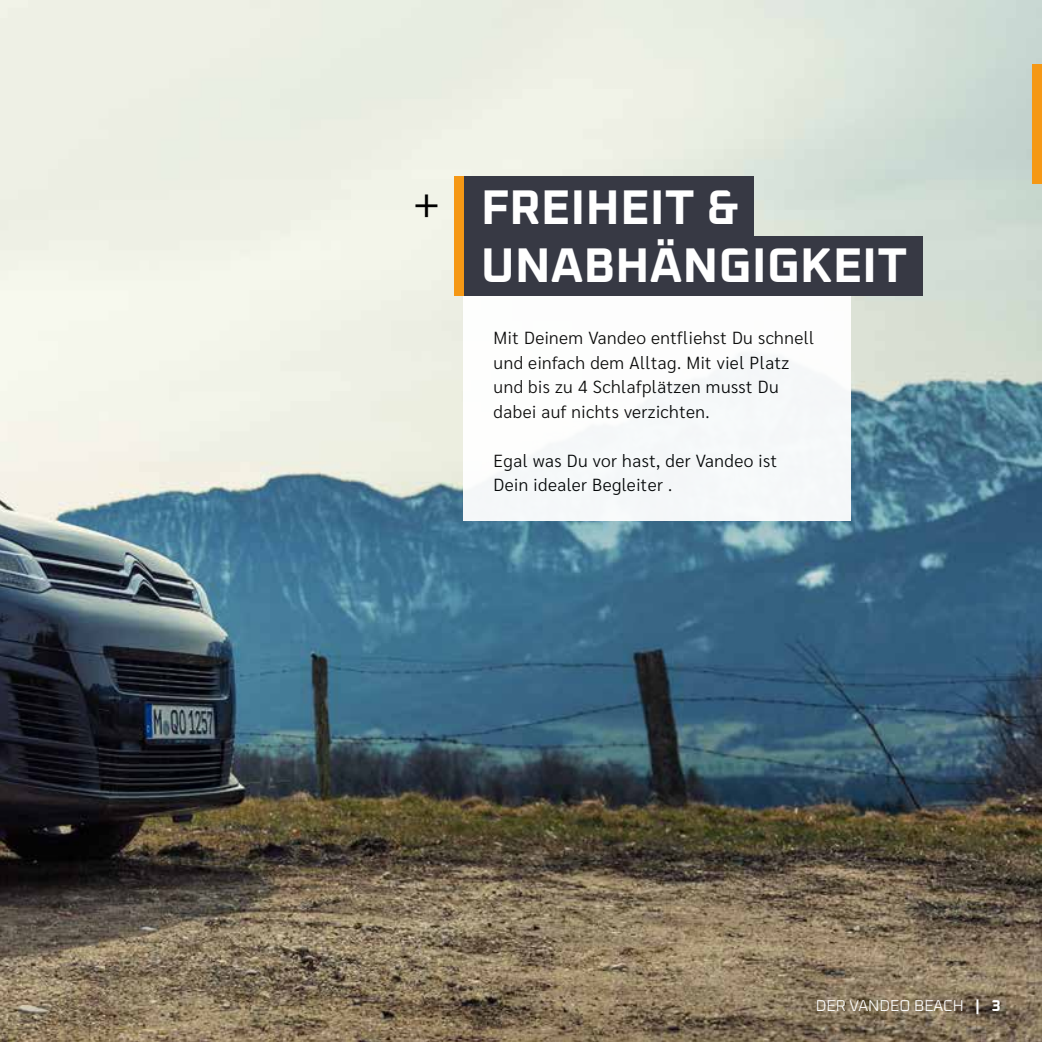
<style>
.page{position:relative;width:1042px;height:1042px;background:#fff}
.page>*{position:absolute;margin:0;border:0;box-sizing:border-box;transform-origin:0 0}
.t1{font:700 48.82px/58.6px "Oxanium";color:#fff}
.t2{font:300 48.82px "Oxanium";color:#000}
.t3{font:300 17.5px/24.5px "Sarabun";letter-spacing:.025em;color:#000}
.t4{font:300 15.75px "Oxanium";color:#fff}
.s1{font-weight:700}
</style>
<div class="page">
<img style="left:0;top:0;width:1042px;height:1042px">
<div style="left:464px;top:296px;width:387px;height:225px;background:#f8fafb"></div>
<div style="left:464px;top:177px;width:289px;height:59px;background:#373944"></div>
<div style="left:464px;top:236px;width:459px;height:60px;background:#373944"></div>
<div style="left:454px;top:177px;width:10px;height:119px;background:#f59815"></div>
<div style="left:1032px;top:64px;width:10px;height:119px;background:#f59815"></div>
<h1 class="t2" style="left:412px;top:175px;width:30px">+</h1>
<h1 class="t1" style="left:481px;top:176px;width:428px">FREIHEIT &amp;<br>UNABHÄNGIGKEIT</h1>
<p class="t3" style="left:494px;top:326px;width:322px">Mit Deinem Vandeo entfliehst Du schnell und einfach dem Alltag. Mit viel Platz und bis zu 4 Schlafplätzen musst Du dabei auf nichts verzichten.</p>
<p class="t3" style="left:494px;top:448px;width:285px">Egal was Du vor hast, der Vandeo ist<br>Dein idealer Begleiter .</p>
<p class="t4" style="left:816px;top:996px;width:186px">DER VANDEO BEACH <span class="s1">| 3</span></p>
</div>
